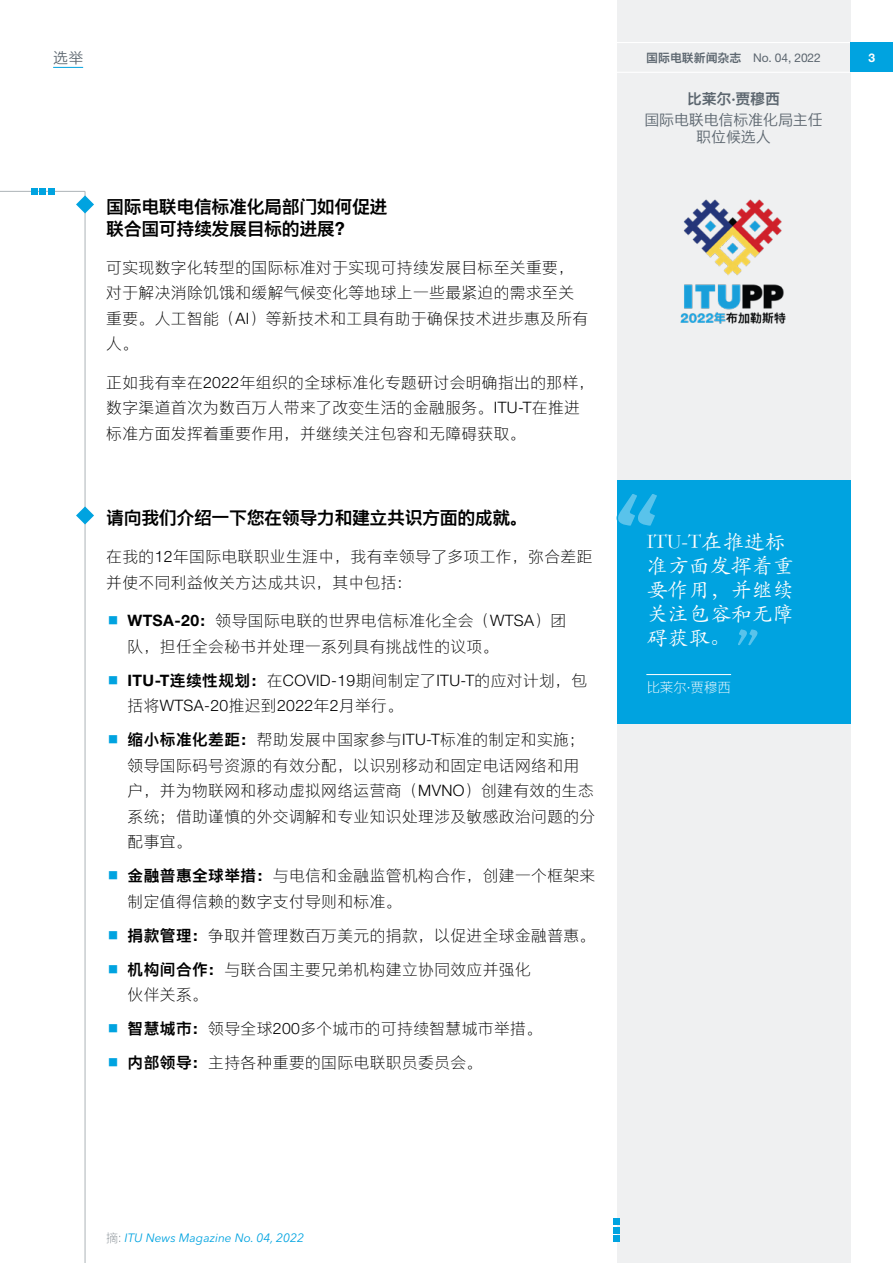
<style>
.page{position:relative;width:893px;height:1263px;background:#fff}
.page>*{position:absolute;margin:0;border:0;box-sizing:border-box;transform-origin:0 0}
.t1{font:21px/24px "ST Kaiti";color:#fff}
.t2{font:18px/21.6px "M Ying Hei PRC W7";letter-spacing:-.025em;color:#000}
.t3{font:15.75px/25.5px "M Ying Hei PRC W3";letter-spacing:.025em;color:#000}
.t4{font:15px/16.5px "M Ying Hei PRC W4";letter-spacing:-.01em;color:#5c666f;text-align:center}
.t5{font:15px "M Ying Hei PRC W7";letter-spacing:-.01em;color:#5c666f}
.t6{font:13.5px "M Ying Hei PRC W3";color:#fff}
.t7{font:italic 12px "Avenir Next LT Pro";color:#00a3e0}
.t8{font:12px "M Ying Hei PRC W4";letter-spacing:-.01em;color:#5c666f}
.t9{font:12px "M Ying Hei PRC W7";color:#fff}
.s1{font-family:"M Ying Hei PRC W7"}
.s2{font-family:"M Ying Hei PRC W2";font-style:normal;color:#5c666f}
</style>
<div class="page">
<div style="left:617px;top:0;width:233px;height:1263px;background:#eff0f1"></div>
<img style="left:680px;top:199px;width:106px;height:125px">
<div style="left:617px;top:480px;width:233px;height:199px;background:#00a3e0"></div>
<div style="left:617px;top:652px;width:233px;height:72px;background:#00a3e0"></div>
<hr style="left:646px;top:674px;width:85px;height:1px;background:#fff">
<svg style="left:738px;top:629px;width:20px;height:17px"></svg>
<svg style="left:616px;top:494px;width:41px;height:32px"></svg>
<hr style="left:617px;top:72px;width:233px;height:1px;background:#fff">
<hr style="left:617px;top:42px;width:233px;height:1px;background:#fff">
<hr style="left:85px;top:191px;width:1px;height:1072px;background:#adb3b7">
<div style="left:613px;top:1218px;width:7px;height:7px;background:#00a3e0"></div>
<div style="left:613px;top:1227px;width:7px;height:6px;background:#00a3e0"></div>
<div style="left:613px;top:1235px;width:7px;height:7px;background:#00a3e0"></div>
<div style="left:850px;top:43px;width:43px;height:29px;background:#00a3e0"></div>
<hr style="left:53px;top:67px;width:30px;height:1px;background:#00a3e0">
<hr style="left:0;top:191px;width:85px;height:1px;background:#adb3b7">
<div style="left:31px;top:188px;width:6px;height:7px;background:#00a3e0"></div>
<div style="left:39px;top:188px;width:7px;height:7px;background:#00a3e0"></div>
<div style="left:48px;top:188px;width:6px;height:7px;background:#00a3e0"></div>
<svg style="left:76px;top:195px;width:18px;height:18px"></svg>
<svg style="left:76px;top:506px;width:18px;height:18px"></svg>
<p class="t4" style="left:53px;top:49px;width:32px">选举</p>
<p class="t8" style="left:646px;top:50px;width:176px"><span class="s1">国际电联新闻杂志</span> No. 04, 2022</p>
<p class="t9" style="left:868px;top:50px;width:8px">3</p>
<p class="t2" style="left:106px;top:196px;width:283px">国际电联电信标准化局部门如何促进联合国可持续发展目标的进展？</p>
<p class="t3" style="left:106px;top:254px;width:483px">可实现数字化转型的国际标准对于实现可持续发展目标至关重要，对于解决消除饥饿和缓解气候变化等地球上一些最紧迫的需求至关重要。人工智能（AI）等新技术和工具有助于确保技术进步惠及所有人。</p>
<p class="t3" style="left:106px;top:369px;width:490px">正如我有幸在2022年组织的全球标准化专题研讨会明确指出的那样，数字渠道首次为数百万人带来了改变生活的金融服务。ITU-T在推进标准方面发挥着重要作用，并继续关注包容和无障碍获取。</p>
<p class="t2" style="left:106px;top:507px;width:423px">请向我们介绍一下您在领导力和建立共识方面的成就。</p>
<p class="t3" style="left:106px;top:544px;width:488px">在我的12年国际电联职业生涯中，我有幸领导了多项工作，弥合差距并使不同利益攸关方达成共识，其中包括：</p>
<p class="t3" style="left:128px;top:608px;width:440px"><span class="s1">WTSA-20：</span>领导国际电联的世界电信标准化全会（WTSA）团队，担任全会秘书并处理一系列具有挑战性的议项。</p>
<p class="t3" style="left:128px;top:667px;width:461px"><span class="s1">ITU-T连续性规划：</span>在COVID-19期间制定了ITU-T的应对计划，包括将WTSA-20推迟到2022年2月举行。</p>
<p class="t3" style="left:128px;top:727px;width:469px"><span class="s1">缩小标准化差距：</span>帮助发展中国家参与ITU-T标准的制定和实施；领导国际码号资源的有效分配，以识别移动和固定电话网络和用户，并为物联网和移动虚拟网络运营商（MVNO）创建有效的生态系统；借助谨慎的外交调解和专业知识处理涉及敏感政治问题的分配事宜。</p>
<p class="t3" style="left:128px;top:863px;width:469px"><span class="s1">金融普惠全球举措：</span>与电信和金融监管机构合作，创建一个框架来制定值得信赖的数字支付导则和标准。</p>
<p class="t3" style="left:128px;top:918px;width:469px;line-height:34px"><span class="s1">捐款管理：</span>争取并管理数百万美元的捐款，以促进全球金融普惠。<span class="s1">机构间合作：</span>与联合国主要兄弟机构建立协同效应并强化</p>
<p class="t3" style="left:128px;top:977px;width:416px;line-height:34px">伙伴关系。<br><span class="s1">智慧城市：</span>领导全球200多个城市的可持续智慧城市举措。<span class="s1">内部领导：</span>主持各种重要的国际电联职员委员会。</p>
<p class="t5" style="left:687px;top:90px;width:95px">比莱尔·贾穆西</p>
<p class="t4" style="left:644px;top:111px;width:180px">国际电联电信标准化局主任职位候选人</p>
<h1 class="t1" style="left:646px;top:529px;width:148px">ITU-T在推进标准方面发挥着重要作用，并继续关注包容和无障碍获取。</h1>
<p class="t6" style="left:646px;top:679px;width:86px">比莱尔·贾穆西</p>
<p class="t7" style="left:106px;top:1230px;width:199px"><span class="s2">摘:</span> ITU News Magazine No. 04, 2022</p>
</div>
